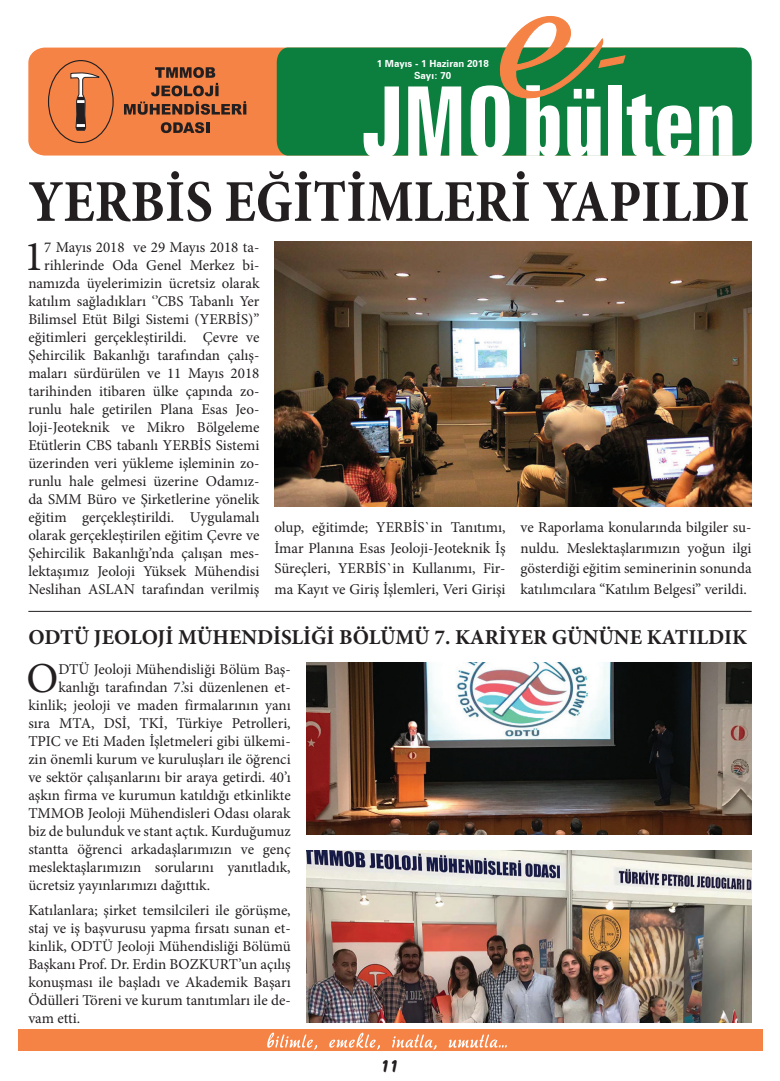
<style>
.page{position:relative;width:780px;height:1081px;background:#fff}
.page>*{position:absolute;margin:0;border:0;box-sizing:border-box;transform-origin:0 0}
.t1{font:700 condensed 60px "Minion Pro";color:#231f20}
.t2{font:42.75px "Minion Pro";color:#231f20}
.t3{font:700 21.25px "Minion Pro";color:#231f20}
.t4{font:18.75px "Brush 738 BT Regular A";color:#231f20}
.t5{font:15px/18px "Minion Pro";color:#231f20;text-align:justify}
.t6{font:700 9.75px/11.8px "Zurich BT";color:#fff;text-align:center}
</style>
<div class="page">
<div style="left:28px;top:48px;width:249px;height:108px;background:#f58345"></div>
<div style="left:277px;top:48px;width:474px;height:108px;background:#0c7f3f"></div>
<div style="left:48px;top:61px;width:65px;height:81px;background:#f58345;border-radius:50%"></div>
<div style="left:48px;top:60px;width:66px;height:83px;border:1px solid #231f20;border-radius:50%"></div>
<svg style="left:70px;top:70px;width:31px;height:61px"></svg>
<svg style="left:161px;top:122px;width:48px;height:11px"></svg>
<svg style="left:124px;top:67px;width:122px;height:48px;background:#bb673a"></svg>
<svg style="left:699px;top:105px;width:33px;height:51px"></svg>
<svg style="left:363px;top:86px;width:36px;height:70px"></svg>
<svg style="left:408px;top:86px;width:53px;height:70px"></svg>
<svg style="left:470px;top:16px;width:221px;height:140px"></svg>
<div style="left:18px;top:1029px;width:744px;height:21px;background:#f58345"></div>
<svg style="left:267px;top:1032px;width:50px;height:17px"></svg>
<svg style="left:329px;top:1032px;width:51px;height:17px"></svg>
<svg style="left:392px;top:1034px;width:44px;height:15px"></svg>
<svg style="left:448px;top:1034px;width:58px;height:13px"></svg>
<img style="left:275px;top:241px;width:476px;height:266px">
<hr style="left:28px;top:611px;width:723px;height:1px;background:#231f20">
<img style="left:306px;top:663px;width:445px;height:171px">
<img style="left:306px;top:850px;width:445px;height:172px">
<p class="t6" style="left:376px;top:58px;width:114px">1 Mayıs - 1 Haziran 2018<br>Sayı: 70</p>
<h1 class="t1" style="left:28px;top:160px;width:723px">YERBİS EĞİTİMLERİ YAPILDI</h1>
<h2 class="t2" style="left:24px;top:228px;width:22px">1</h2>
<p class="t5" style="left:28px;top:238px;width:232px;text-align:right">7 Mayıs 2018 ve 29 Mayıs 2018 ta&shy;rihlerinde Oda Genel Merkez bi&shy;namızda üyelerimizin ücretsiz olarak katılım sağladıkları ‘’CBS Tabanlı Yer Bilimsel Etüt Bilgi Sistemi (YERBİS)” eğitimleri gerçekleştirildi. Çevre ve Şehircilik Bakanlığı tarafından çalış&shy;maları sürdürülen ve 11 Mayıs 2018 tarihinden itibaren ülke çapında zo&shy;runlu hale getirilen Plana Esas Jeo&shy;loji-Jeoteknik ve Mikro Bölgeleme Etütlerin CBS tabanlı YERBİS Sistemi üzerinden veri yükleme işleminin zo&shy;runlu hale gelmesi üzerine Odamız&shy;da SMM Büro ve Şirketlerine yönelik eğitim gerçekleştirildi. Uygulamalı olarak gerçekleştirilen eğitim Çevre ve Şehircilik Bakanlığı’nda çalışan mes&shy;lektaşımız Jeoloji Yüksek Mühendisi Neslihan ASLAN tarafından verilmiş</p>
<p class="t5" style="left:274px;top:517px;width:232px;line-height:20.6px">olup, eğitimde; YERBİS`in Tanıtımı, İmar Planına Esas Jeoloji-Jeoteknik İş Süreçleri, YERBİS`in Kullanımı, Fir&shy;ma Kayıt ve Giriş İşlemleri, Veri Girişi</p>
<p class="t5" style="left:520px;top:517px;width:232px;line-height:20.8px">ve Raporlama konularında bilgiler su&shy;nuldu. Meslektaşlarımızın yoğun ilgi gösterdiği eğitim seminerinin sonunda katılımcılara “Katılım Belgesi” verildi.</p>
<h3 class="t3" style="left:28px;top:622px;width:720px">ODTÜ JEOLOJİ MÜHENDİSLİĞİ BÖLÜMÜ 7. KARİYER GÜNÜNE KATILDIK</h3>
<h2 class="t2" style="left:26px;top:649px;width:33px">O</h2>
<p class="t5" style="left:58px;top:660px;width:234px">DTÜ Jeoloji Mühendisliği Bölüm Baş-</p>
<p class="t5" style="left:58px;top:678px;width:234px">kanlığı tarafından 7.’si düzenlenen et-</p>
<p class="t5" style="left:28px;top:696px;width:264px">kinlik; jeoloji ve maden firmalarının yanı</p>
<p class="t5" style="left:28px;top:714px;width:264px">sıra MTA, DSİ, TKİ, Türkiye Petrolleri,</p>
<p class="t5" style="left:28px;top:732px;width:264px">TPIC ve Eti Maden İşletmeleri gibi ülkemi-</p>
<p class="t5" style="left:28px;top:750px;width:264px">zin önemli kurum ve kuruluşları ile öğrenci</p>
<p class="t5" style="left:28px;top:768px;width:264px">ve sektör çalışanlarını bir araya getirdi. 40’ı</p>
<p class="t5" style="left:28px;top:786px;width:264px">aşkın firma ve kurumun katıldığı etkinlikte</p>
<p class="t5" style="left:28px;top:804px;width:264px">TMMOB Jeoloji Mühendisleri Odası olarak</p>
<p class="t5" style="left:28px;top:822px;width:264px">biz de bulunduk ve stant açtık. Kurduğumuz</p>
<p class="t5" style="left:28px;top:840px;width:264px">stantta öğrenci arkadaşlarımızın ve genç</p>
<p class="t5" style="left:28px;top:858px;width:264px">meslektaşlarımızın sorularını yanıtladık,</p>
<p class="t5" style="left:28px;top:876px;width:183px">ücretsiz yayınlarımızı dağıttık.</p>
<p class="t5" style="left:28px;top:901px;width:264px">Katılanlara; şirket temsilcileri ile görüşme, staj ve iş başvurusu yapma fırsatı sunan et&shy;kinlik, ODTÜ Jeoloji Mühendisliği Bölümü Başkanı Prof. Dr. Erdin BOZKURT’un açılış konuşması ile başladı ve Akademik Başarı Ödülleri Töreni ve kurum tanıtımları ile de&shy;vam etti.</p>
<p class="t4" style="left:381px;top:1054px;width:19px">11</p>
</div>
